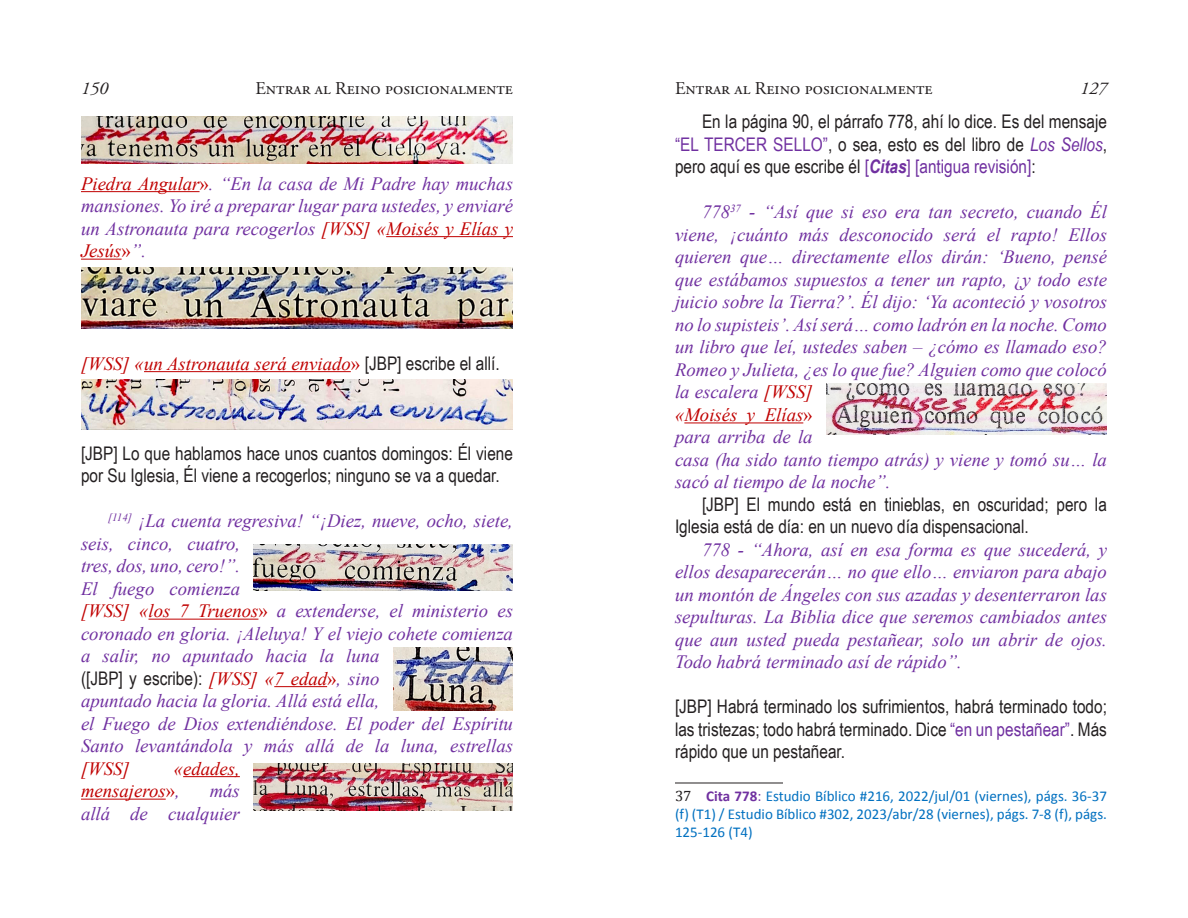
<style>
.page{position:relative;width:1188px;height:918px;background:#fff}
.page>*{position:absolute;margin:0;border:0;box-sizing:border-box;transform-origin:0 0}
.t1{font:italic 18.75px/22.5px "Times New Roman";color:#7030a0}
.t2{font:18.75px/22.5px "Arial Narrow";color:#231f20}
.t3{font:italic 18.75px/22.5px "Times New Roman";color:#c00000}
.t4{font:18px "Adobe Garamond Pro";color:#231f20}
.t5{font:italic 18px "Adobe Garamond Pro";color:#231f20}
.t6{font:15px/18px "Calibri";color:#0070c0;text-align:justify}
.s1{color:#c00000}
.s2{font-style:normal;color:#c00000}
.s3{font-style:normal}
.s4{font-family:"Arial Narrow";font-style:normal;color:#231f20}
.s5{font-family:"Times New Roman";font-style:italic;color:#c00000}
.s6{font-family:"Times New Roman";color:#c00000}
.s7{font-family:"Times New Roman";font-style:italic;color:#7030a0}
.s8{color:#7030a0}
.s9{font-style:italic;color:#7030a0}
.s10{font-weight:700;font-style:italic;color:#7030a0}
.s11{font-family:"Cambria";color:#231f20}
.s12{font-weight:700;color:#7030a0}
</style>
<div class="page">
<hr style="left:81px;top:191px;width:119px;height:1px;background:#c00000">
<hr style="left:386px;top:236px;width:127px;height:1px;background:#c00000">
<hr style="left:81px;top:259px;width:41px;height:1px;background:#c00000">
<hr style="left:144px;top:371px;width:207px;height:1px;background:#c00000">
<hr style="left:148px;top:619px;width:110px;height:1px;background:#c00000">
<hr style="left:274px;top:686px;width:53px;height:1px;background:#c00000">
<hr style="left:183px;top:776px;width:57px;height:1px;background:#c00000">
<hr style="left:81px;top:799px;width:85px;height:1px;background:#c00000">
<img style="left:81px;top:116px;width:432px;height:47px">
<img style="left:81px;top:267px;width:432px;height:61px">
<img style="left:81px;top:380px;width:432px;height:50px">
<img style="left:254px;top:545px;width:259px;height:46px">
<img style="left:393px;top:647px;width:120px;height:63px">
<img style="left:253px;top:764px;width:260px;height:46px">
<hr style="left:684px;top:423px;width:119px;height:1px;background:#c00000">
<hr style="left:675px;top:783px;width:108px;height:1px;background:#231f20">
<img style="left:826px;top:383px;width:281px;height:51px">
<p class="t5" style="left:81px;top:78px;width:28px">150</p>
<p class="t4" style="left:255px;top:78px;width:259px">Entrar al Reino posicionalmente</p>
<p class="t1" style="left:81px;top:172px;width:434px;text-align:justify"><span class="s1">Piedra Angular</span><span class="s2">»</span>. “En la casa de Mi Padre hay muchas mansiones. Yo iré a preparar lugar para ustedes, y enviaré un Astronauta para recogerlos <span class="s1">[WSS] «Moisés y Elías y Jesús</span><span class="s2">»</span>”.</p>
<p class="t3" style="left:81px;top:352px;width:420px">[WSS] «un Astronauta será enviado<span class="s3">»</span> <span class="s4">[JBP] escribe el allí.</span></p>
<p class="t2" style="left:81px;top:441px;width:433px">[JBP] Lo que hablamos hace unos cuantos domingos: Él viene por Su Iglesia, Él viene a recogerlos; ninguno se va a quedar.</p>
<p class="t1" style="left:81px;top:509px;width:434px;text-indent:27px"><sup>[114]</sup> ¡La cuenta regresiva! “¡Diez, nueve, ocho, siete, seis, cinco, cuatro,<br>tres, dos, uno, cero!”.<br>El fuego comienza<br><span class="s1">[WSS] «los 7 Truenos</span><span class="s2">»</span> a extenderse, el ministerio es coronado en gloria. ¡Aleluya! Y el viejo cohete comienza a salir, no apuntado hacia la luna</p>
<p class="t2" style="left:81px;top:666px;width:300px">([JBP] y escribe): <span class="s5">[WSS] «7 edad</span><span class="s6">»</span><span class="s7">, sino</span></p>
<p class="t1" style="left:81px;top:689px;width:434px">apuntado hacia la gloria. Allá está ella,<br>el Fuego de Dios extendiéndose. El poder del Espíritu<br>Santo levantándola y más allá de la luna, estrellas</p>
<p class="t3" style="left:81px;top:757px;width:50px">[WSS]</p>
<p class="t3" style="left:81px;top:757px;width:160px;text-indent:93px">«edades, mensajeros<span class="s3">»</span><span class="s8">,</span></p>
<p class="t1" style="left:81px;top:779px;width:160px;text-align:right">más<br>allá de cualquier</p>
<p class="t4" style="left:675px;top:78px;width:259px">Entrar al Reino posicionalmente</p>
<p class="t5" style="left:1080px;top:78px;width:28px">127</p>
<p class="t2" style="left:675px;top:110px;width:434px;text-align:justify;text-indent:27px">En la página 90, el párrafo 778, ahí lo dice. Es del mensaje <span class="s8">“EL TERCER SELLO”</span>, o sea, esto es del libro de <span class="s9">Los Sellos</span>, pero aquí es que escribe él <span class="s8">[</span><span class="s10">Citas</span><span class="s8">] [antigua revisión]</span>:</p>
<p class="t1" style="left:675px;top:200px;width:434px;text-indent:27px">778<sup>37</sup> - “Así que si eso era tan secreto, cuando Él viene, ¡cuánto más desconocido será el rapto! Ellos quieren que… directamente ellos dirán: ‘Bueno, pensé que estábamos supuestos a tener un rapto, <span class="s3">¿</span>y todo este juicio sobre la Tierra?’. Él dijo: ‘Ya aconteció y vosotros no lo supisteis’. Así será… como ladrón en la noche. Como un libro que leí, ustedes saben – ¿cómo es llamado eso?<br>Romeo y Julieta, ¿es lo que fue? Alguien como que colocó la escalera <span class="s1">[WSS]<br>«Moisés y Elías</span><span class="s2">»<br></span>para arriba de la<br>casa (ha sido tanto tiempo atrás) y viene y tomó su… la sacó al tiempo de la noche”.</p>
<p class="t2" style="left:675px;top:492px;width:433px;text-indent:27px">[JBP] El mundo está en tinieblas, en oscuridad; pero la<br>Iglesia está de día: en un nuevo día dispensacional.</p>
<p class="t1" style="left:675px;top:538px;width:434px;text-align:justify;text-indent:27px">778 - “Ahora, así en esa forma es que sucederá, y ellos desaparecerán… no que ello… enviaron para abajo un montón de Ángeles con sus azadas y desenterraron las sepulturas. La Biblia dice que seremos cambiados antes que aun usted pueda pestañear, solo un abrir de ojos.<br>Todo habrá terminado así de rápido”.</p>
<p class="t2" style="left:675px;top:695px;width:433px;text-align:justify">[JBP] Habrá terminado los sufrimientos, habrá terminado todo; las tristezas; todo habrá terminado. Dice <span class="s8">“en un pestañear”</span>. Más rápido que un pestañear.</p>
<p class="t6" style="left:675px;top:786px;width:434px"><span class="s11">37</span> <span class="s12">Cita 778</span><span class="s8">:</span> Estudio Bíblico #216, 2022/jul/01 (viernes), págs. 36-37 (f) (T1) / Estudio Bíblico #302, 2023/abr/28 (viernes), págs. 7-8 (f), págs.<br>125-126 (T4)</p>
</div>
